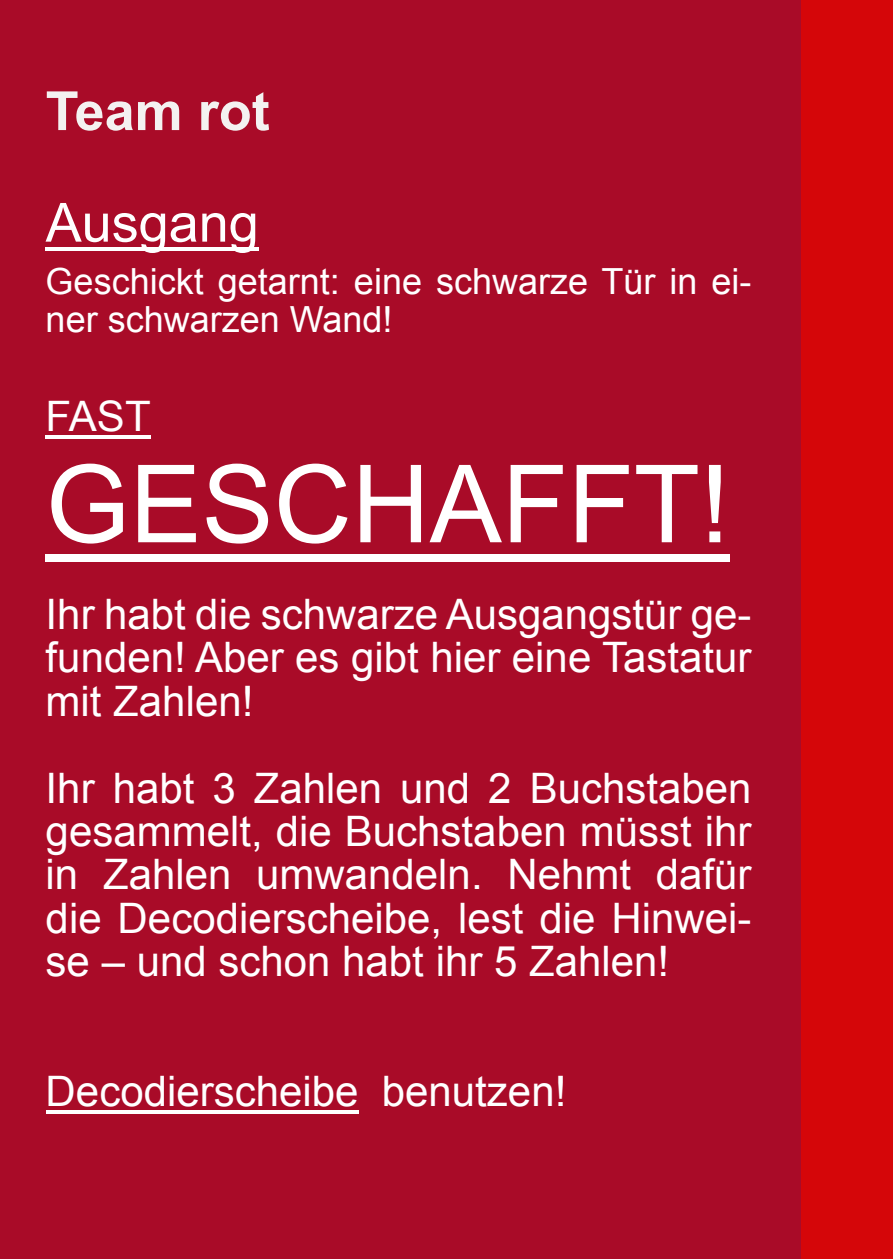
<style>
.page{position:relative;width:893px;height:1259px;background:#a90b28}
.page>*{position:absolute;margin:0;border:0;box-sizing:border-box;transform-origin:0 0}
.t1{font:108px "Arial";color:#fff}
.t2{font:700 54px "Arial";color:#f4f2f1}
.t3{font:54px "Arial";color:#fff}
.t4{font:42px/43.5px "Arial";color:#fff;text-align:justify}
.t5{font:36px/37.2px "Arial";color:#fff}
</style>
<div class="page">
<hr style="left:46px;top:247px;width:213px;height:4px;background:#fff">
<hr style="left:46px;top:435px;width:105px;height:3px;background:#fff">
<div style="left:46px;top:554px;width:684px;height:7px;background:#fff"></div>
<hr style="left:46px;top:1110px;width:312px;height:3px;background:#fff">
<div style="left:802px;top:0;width:91px;height:1259px;background:#d50609"></div>
<hr style="left:0;top:0;width:1px;height:1259px;background:#d50609">
<p class="t2" style="left:46px;top:91px;width:226px">Team rot</p>
<p class="t3" style="left:46px;top:202px;width:215px">Ausgang</p>
<p class="t5" style="left:46px;top:266px;width:707px">Geschickt getarnt: eine schwarze Tür in ei&shy;ner schwarzen Wand!</p>
<p class="t4" style="left:46px;top:398px;width:107px">FAST</p>
<h1 class="t1" style="left:46px;top:463px;width:685px">GESCHAFFT!</h1>
<p class="t4" style="left:46px;top:596px;width:707px">Ihr habt die schwarze Ausgangstür ge&shy;funden! Aber es gibt hier eine Tastatur mit Zahlen!</p>
<p class="t4" style="left:46px;top:770px;width:707px">Ihr habt 3 Zahlen und 2 Buchstaben gesammelt, die Buchstaben müsst ihr in Zahlen umwandeln. Nehmt dafür die Decodierscheibe, lest die Hinwei&shy;se – und schon habt ihr 5 Zahlen!</p>
<p class="t4" style="left:46px;top:1073px;width:522px">Decodierscheibe benutzen!</p>
</div>
